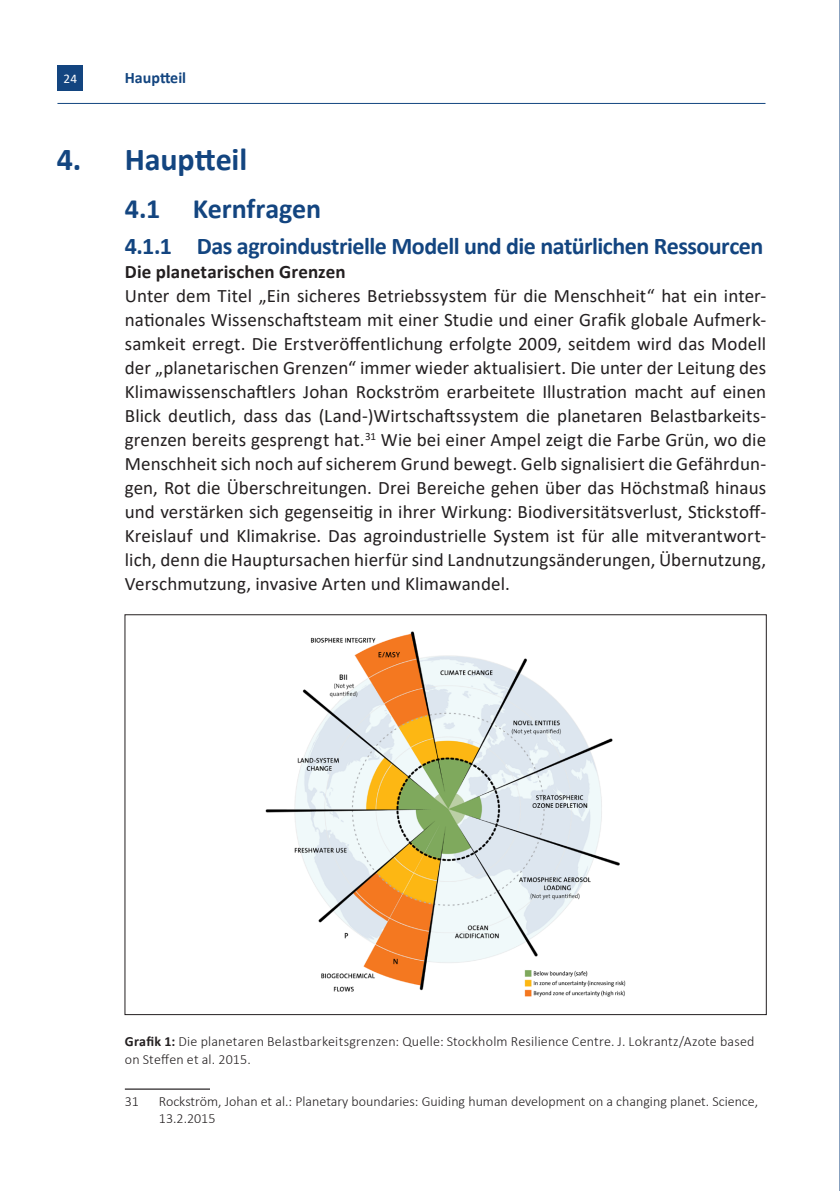
<style>
.page{position:relative;width:840px;height:1191px;background:#fff}
.page>*{position:absolute;margin:0;border:0;box-sizing:border-box;transform-origin:0 0}
.t1{font:700 32px "Calibri";letter-spacing:-.005em;color:#134580}
.t2{font:700 28px "Calibri";letter-spacing:-.005em;color:#134580}
.t3{font:700 24px "Calibri";letter-spacing:-.02em;color:#134580}
.Fliesstext{font:19px/24px "Calibri";letter-spacing:.005em;color:#231f20;text-align:justify}
.heading_1_1_1_1{font:700 19px "Calibri";letter-spacing:.005em;color:#231f20}
.t4{font:700 16px "Calibri";color:#134580}
.Bildunterschrift{font:300 14px/18px "Calibri";letter-spacing:.005em;color:#231f20}
.t5{font:13.2px "Calibri";color:#fff}
.s1{font-weight:700}
</style>
<div class="page">
<div style="left:57px;top:65px;width:26px;height:26px;background:#134580"></div>
<hr style="left:57px;top:103px;width:708px;height:1px;background:#134580">
<hr style="left:839px;top:0;width:1px;height:1191px;background:#134580">
<img style="left:265px;top:631px;width:361px;height:366px">
<hr style="left:125px;top:1088px;width:85px;height:1px;background:#231f20">
<p class="t5" style="left:63px;top:69px;width:15px">24</p>
<p class="t4" style="left:125px;top:66px;width:63px">Hauptteil</p>
<p class="t1" style="left:57px;top:137px;width:192px">4. Hauptteil</p>
<p class="t2" style="left:125px;top:189px;width:198px">4.1 Kernfragen</p>
<p class="t3" style="left:125px;top:229px;width:639px">4.1.1 Das agroindustrielle Modell und die natürlichen Ressourcen</p>
<p class="heading_1_1_1_1" style="left:125px;top:258px;width:222px">Die planetarischen Grenzen</p>
<p class="Fliesstext" style="left:125px;top:283px;width:642px">Unter dem Titel „Ein sicheres Betriebssystem für die Menschheit“ hat ein inter&shy;nationales Wissenschaftsteam mit einer Studie und einer Grafik globale Aufmerk&shy;samkeit erregt. Die Erstveröffentlichung erfolgte 2009, seitdem wird das Modell der „planetarischen Grenzen“ immer wieder aktualisiert. Die unter der Leitung des Klimawissenschaftlers Johan Rockström erarbeitete Illustration macht auf einen Blick deutlich, dass das (Land-)Wirtschaftssystem die planetaren Belastbarkeits&shy;grenzen bereits gesprengt hat.<sup>31</sup> Wie bei einer Ampel zeigt die Farbe Grün, wo die Menschheit sich noch auf sicherem Grund bewegt. Gelb signalisiert die Gefährdun&shy;gen, Rot die Überschreitungen. Drei Bereiche gehen über das Höchstmaß hinaus und verstärken sich gegenseitig in ihrer Wirkung: Biodiversitätsverlust, Stickstoff-Kreislauf und Klimakrise. Das agroindustrielle System ist für alle mitverantwort&shy;lich, denn die Hauptursachen hierfür sind Landnutzungsänderungen, Übernutzung, Verschmutzung, invasive Arten und Klimawandel.</p>
<p class="Bildunterschrift" style="left:125px;top:1032px;width:630px"><span class="s1">Grafik 1:</span> Die planetaren Belastbarkeitsgrenzen: Quelle: Stockholm Resilience Centre. J. Lokrantz/Azote based on Steffen et al. 2015.</p>
<p class="Bildunterschrift" style="left:125px;top:1092px;width:16px">31</p>
<p class="Bildunterschrift" style="left:159px;top:1093px;width:600px;line-height:16.8px">Rockström, Johan et al.: Planetary boundaries: Guiding human development on a changing planet. Science,<br>13.2.2015</p>
</div>
